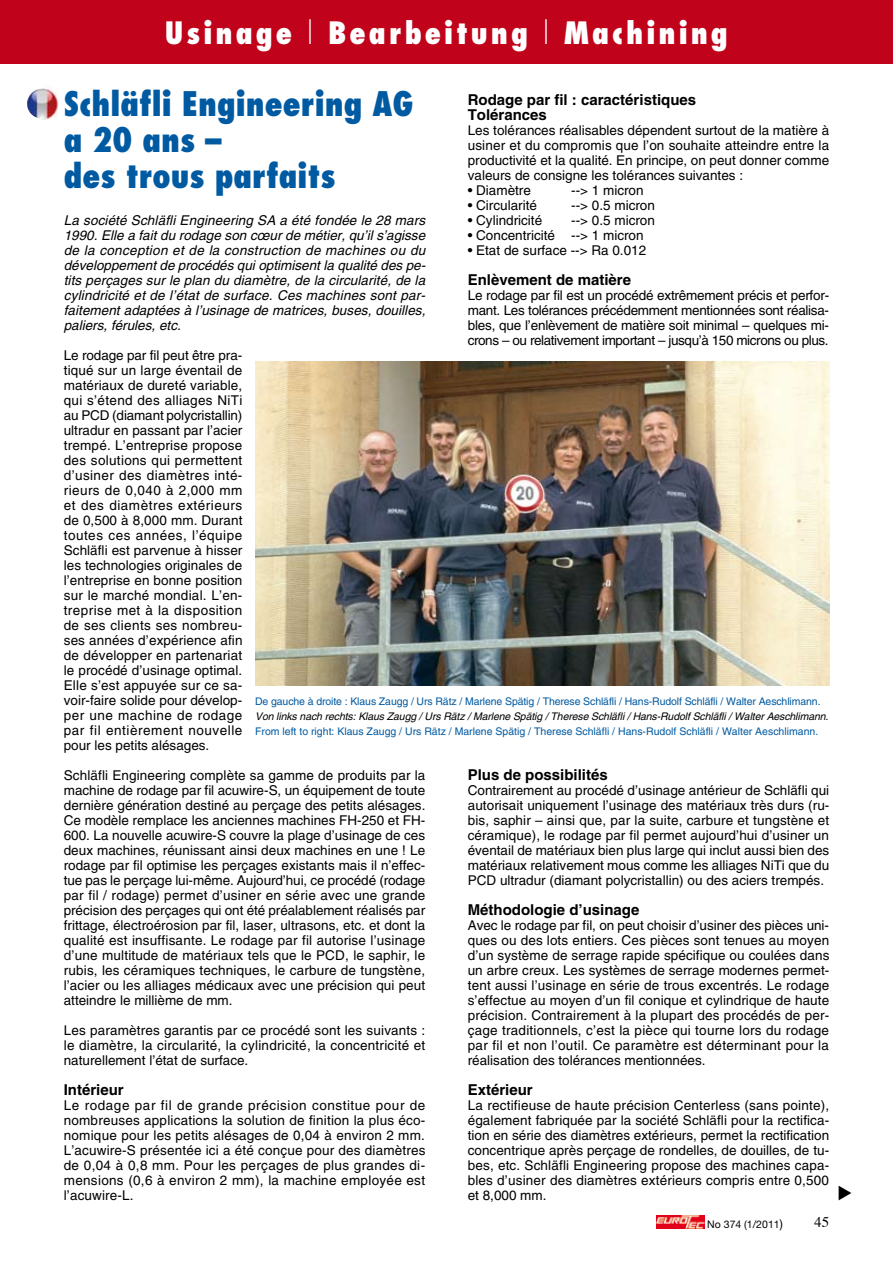
<style>
.page{position:relative;width:893px;height:1263px;background:#fff}
.page>*{position:absolute;margin:0;border:0;box-sizing:border-box;transform-origin:0 0}
.t1{font:800 condensed 33px/36px "Futura";color:#005aa2}
.t2{font:800 condensed 30px "Futura";letter-spacing:.1em;color:#fff}
.t3{font:700 15px/15px "Helvetica";color:#000}
.t4{font:13.5px/15px "Helvetica";color:#000;text-align:justify}
.t5{font:italic 13.5px/15px "Helvetica";letter-spacing:.005em;color:#000;text-align:justify}
.t6{font:10.5px "Helvetica";letter-spacing:-.005em;color:#005aa2}
.t7{font:italic 10.5px "Helvetica";letter-spacing:-.01em;color:#000}
.t8{font:10.5px "Helvetica Neue";color:#000}
.s1{font-weight:300;font-stretch:normal}
.s2{font-size:12px}
</style>
<div class="page">
<svg style="left:656px;top:1215px;width:1px;height:13px"></svg>
<img style="left:657px;top:1215px;width:47px;height:13px">
<div style="left:0;top:0;width:893px;height:64px;background:#c0031a"></div>
<img style="left:255px;top:361px;width:574px;height:324px">
<img style="left:27px;top:88px;width:31px;height:32px">
<h2 class="t2" style="left:165px;top:14px;width:565px">Usinage <span class="s1">l</span> Bearbeitung <span class="s1">l</span> Machining</h2>
<h1 class="t1" style="left:64px;top:85px;width:351px">Schläfli Engineering AG a 20 ans –<br>des trous parfaits</h1>
<p class="t5" style="left:64px;top:213px;width:363px">La société Schläfli Engineering SA a été fondée le 28 mars 1990. Elle a fait du rodage son cœur de métier, qu’il s’agisse de la conception et de la construction de machines ou du développement de procédés qui optimisent la qualité des pe&shy;tits perçages sur le plan du diamètre, de la circularité, de la cylindricité et de l’état de surface. Ces machines sont par&shy;faitement adaptées à l’usinage de matrices, buses, douilles, paliers, férules, etc.</p>
<p class="t4" style="left:64px;top:348px;width:180px">Le rodage par fil peut être pra&shy;tiqué sur un large éventail de matériaux de dureté variable, qui s’étend des alliages NiTi au PCD (diamant polycristallin) ultradur en passant par l’acier trempé. L’entreprise propose des solutions qui permettent d’usiner des diamètres inté&shy;rieurs de 0,040 à 2,000 mm et des diamètres extérieurs de 0,500 à 8,000 mm. Durant toutes ces années, l’équipe Schläfli est parvenue à hisser les technologies originales de l’entreprise en bonne position sur le marché mondial. L’en&shy;treprise met à la disposition de ses clients ses nombreu&shy;ses années d’expérience afin de développer en partenariat le procédé d’usinage optimal.<br>Elle s’est appuyée sur ce sa&shy;voir-faire solide pour dévelop&shy;per une machine de rodage par fil entièrement nouvelle pour les petits alésages.</p>
<p class="t4" style="left:64px;top:768px;width:363px">Schläfli Engineering complète sa gamme de produits par la machine de rodage par fil acuwire-S, un équipement de toute dernière génération destiné au perçage des petits alésages.<br>Ce modèle remplace les anciennes machines FH-250 et FH-600. La nouvelle acuwire-S couvre la plage d’usinage de ces deux machines, réunissant ainsi deux machines en une ! Le rodage par fil optimise les perçages existants mais il n’effec&shy;tue pas le perçage lui-même. Aujourd’hui, ce procédé (rodage par fil / rodage) permet d’usiner en série avec une grande précision des perçages qui ont été préalablement réalisés par frittage, électroérosion par fil, laser, ultrasons, etc. et dont la qualité est insuffisante. Le rodage par fil autorise l’usinage d’une multitude de matériaux tels que le PCD , le saphir, le rubis, les céramiques techniques, le carbure de tungstène, l’acier ou les alliages médicaux avec une précision qui peut atteindre le millième de mm.</p>
<p class="t4" style="left:64px;top:1022px;width:363px">Les paramètres garantis par ce procédé sont les suivants : le diamètre, la circularité, la cylindricité, la concentricité et naturellement l’état de surface.</p>
<p class="t3" style="left:64px;top:1082px;width:62px">Intérieur</p>
<p class="t4" style="left:64px;top:1098px;width:363px">Le rodage par fil de grande précision constitue pour de nombreuses applications la solution de finition la plus éco&shy;nomique pour les petits alésages de 0,04 à environ 2 mm.<br>L’acuwire-S présentée ici a été conçue pour des diamètres de 0,04 à 0,8 mm. Pour les perçages de plus grandes di&shy;mensions (0,6 à environ 2 mm), la machine employée est l’acuwire-L.</p>
<p class="t3" style="left:468px;top:92px;width:230px">Rodage par fil : caractéristiques<br>Tolérances</p>
<p class="t4" style="left:468px;top:123px;width:363px">Les tolérances réalisables dépendent surtout de la matière à usiner et du compromis que l’on souhaite atteindre entre la productivité et la qualité. En principe, on peut donner comme valeurs de consigne les tolérances suivantes :</p>
<p class="t4" style="left:468px;top:183px;width:65px">• Diamètre</p>
<p class="t4" style="left:571px;top:183px;width:74px">--&gt; 1 micron</p>
<p class="t4" style="left:468px;top:198px;width:71px">• Circularité</p>
<p class="t4" style="left:571px;top:198px;width:85px">--&gt; 0.5 micron</p>
<p class="t4" style="left:468px;top:213px;width:76px">• Cylindricité</p>
<p class="t4" style="left:571px;top:213px;width:85px">--&gt; 0.5 micron</p>
<p class="t4" style="left:468px;top:228px;width:177px">• Concentricité --&gt; 1 micron</p>
<p class="t4" style="left:468px;top:243px;width:180px">• Etat de surface --&gt; Ra 0.012</p>
<p class="t3" style="left:468px;top:272px;width:165px">Enlèvement de matière</p>
<p class="t4" style="left:468px;top:288px;width:363px">Le rodage par fil est un procédé extrêmement précis et perfor&shy;mant. Les tolérances précédemment mentionnées sont réalisa&shy;bles, que l’enlèvement de matière soit minimal – quelques mi&shy;crons – ou relativement important – jusqu’à 150 microns ou plus.</p>
<p class="t6" style="left:255px;top:695px;width:567px">De gauche à droite : Klaus Zaugg / U rs Rätz / Marlene Spätig / Therese Schläfli / Hans-Rudolf Schläfli / Walter Aeschlimann.</p>
<p class="t7" style="left:255px;top:710px;width:575px">Von links nach rechts: Klaus Zaugg / Urs Rätz / Marlene Spätig / Therese Schläfli / Hans-Rudolf Schläfli / Walter Aeschlimann.</p>
<p class="t6" style="left:255px;top:725px;width:565px">From left to right: Klaus Zaugg / U rs Rätz / Marlene Spätig / Therese Schläfli / Hans-Rudolf Schläfli / Walter Aeschlimann.</p>
<p class="t3" style="left:468px;top:767px;width:142px">Plus de possibilités</p>
<p class="t4" style="left:468px;top:783px;width:363px">Contrairement au procédé d’usinage antérieur de Schläfli qui autorisait uniquement l’usinage des matériaux très durs (ru&shy;bis, saphir – ainsi que, par la suite, carbure et tungstène et céramique), le rodage par fil permet aujourd’hui d’usiner un éventail de matériaux bien plus large qui inclut aussi bien des matériaux relativement mous comme les alliages NiTi que du PCD ultradur (diamant polycristallin) ou des aciers trempés.</p>
<p class="t3" style="left:468px;top:902px;width:173px">Méthodologie d’usinage</p>
<p class="t4" style="left:468px;top:918px;width:363px">Avec le rodage par fil, on peut choisir d’usiner des pièces uni&shy;ques ou des lots entiers. Ces pièces sont tenues au moyen d’un système de serrage rapide spécifique ou coulées dans un arbre creux. Les systèmes de serrage modernes permet&shy;tent aussi l’usinage en série de trous excentrés. Le rodage s’effectue au moyen d’un fil conique et cylindrique de haute précision. Contrairement à la plupart des procédés de per&shy;çage traditionnels, c’est la pièce qui tourne lors du rodage par fil et non l’outil. Ce paramètre est déterminant pour la réalisation des tolérances mentionnées.</p>
<p class="t3" style="left:468px;top:1082px;width:67px">Extérieur</p>
<p class="t4" style="left:468px;top:1098px;width:363px">La rectifieuse de haute précision Centerless (sans pointe), également fabriquée par la société Schläfli pour la rectifica&shy;tion en série des diamètres extérieurs, permet la rectification concentrique après perçage de rondelles, de douilles, de tu&shy;bes, etc. Schläfli Engineering propose des machines capa&shy;bles d’usiner des diamètres extérieurs compris entre 0,500 et 8,000 mm.</p>
<p class="t8" style="left:707px;top:1218px;width:77px">No 374 (1/2011<span class="s2">)</span></p>
</div>
